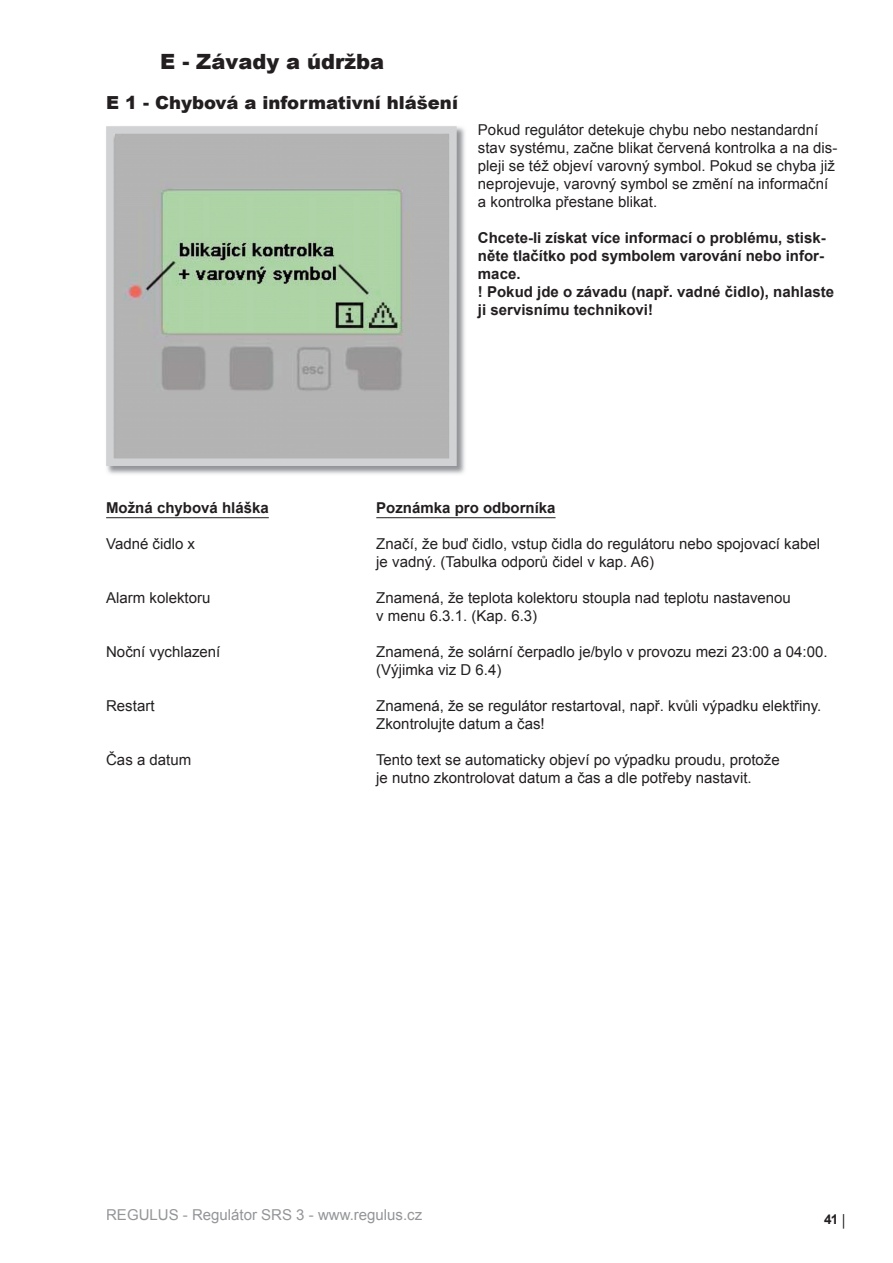
<style>
.page{position:relative;width:893px;height:1263px;background:#fff}
.page>*{position:absolute;margin:0;border:0;box-sizing:border-box;transform-origin:0 0}
.t1{font:900 21px "Arial";color:#231f20}
.t2{font:900 18px "Arial";color:#231f20}
.t3{font:15px/18px "Arial";color:#231f20}
.t4{font:700 15px/18px "Arial";color:#231f20}
.t5{font:15px "Arial";color:#939598}
.t6{font:700 13.5px "Arial";color:#231f20}
</style>
<div class="page">
<hr style="left:106px;top:517px;width:163px;height:1px;background:#231f20">
<hr style="left:376px;top:517px;width:179px;height:1px;background:#231f20">
<img style="left:107px;top:126px;width:358px;height:348px">
<img style="left:115px;top:135px;width:332px;height:322px">
<div style="left:106px;top:126px;width:350px;height:340px;border:8px solid #d1d2d4"></div>
<h1 class="t1" style="left:160px;top:46px;width:226px">E - Závady a údržba</h1>
<p class="t2" style="left:106px;top:89px;width:353px">E 1 - Chybová a informativní hlášení</p>
<p class="t3" style="left:478px;top:121px;width:361px">Pokud regulátor detekuje chybu nebo nestandardní stav systému, začne blikat červená kontrolka a na dis&shy;pleji se též objeví varovný symbol. Pokud se chyba již neprojevuje, varovný symbol se změní na informační a kontrolka přestane blikat.</p>
<p class="t4" style="left:478px;top:229px;width:357px">Chcete-li získat více informací o problému, stisk&shy;něte tlačítko pod symbolem varování nebo infor&shy;mace.<br>! Pokud jde o závadu (např. vadné čidlo), nahlaste ji servisnímu technikovi!</p>
<p class="t4" style="left:106px;top:499px;width:164px">Možná chybová hláška</p>
<p class="t4" style="left:376px;top:499px;width:181px">Poznámka pro odborníka</p>
<p class="t3" style="left:106px;top:535px;width:90px">Vadné čidlo x</p>
<p class="t3" style="left:376px;top:535px;width:445px">Značí, že buď čidlo, vstup čidla do regulátoru nebo spojovací kabel je vadný. (Tabulka odporů čidel v kap. A6)</p>
<p class="t3" style="left:106px;top:589px;width:106px">Alarm kolektoru</p>
<p class="t3" style="left:376px;top:589px;width:416px">Znamená, že teplota kolektoru stoupla nad teplotu nastavenou v menu 6.3.1. (Kap. 6.3)</p>
<p class="t3" style="left:106px;top:643px;width:116px">Noční vychlazení</p>
<p class="t3" style="left:376px;top:643px;width:453px">Znamená, že solární čerpadlo je/bylo v provozu mezi 23:00 a 04:00. (Výjimka viz D 6.4)</p>
<p class="t3" style="left:106px;top:697px;width:50px">Restart</p>
<p class="t3" style="left:376px;top:697px;width:446px">Znamená, že se regulátor restartoval, např. kvůli výpadku elektřiny.<br>Zkontrolujte datum a čas!</p>
<p class="t3" style="left:106px;top:751px;width:87px">Čas a datum</p>
<p class="t3" style="left:376px;top:751px;width:405px">Tento text se automaticky objeví po výpadku proudu, protože je nutno zkontrolovat datum a čas a dle potřeby nastavit.</p>
<p class="t5" style="left:106px;top:1206px;width:317px">REGULUS - Regulátor SRS 3 - www.regulus.cz</p>
<p class="t6" style="left:824px;top:1212px;width:25px">41 <sub>│</sub></p>
</div>
